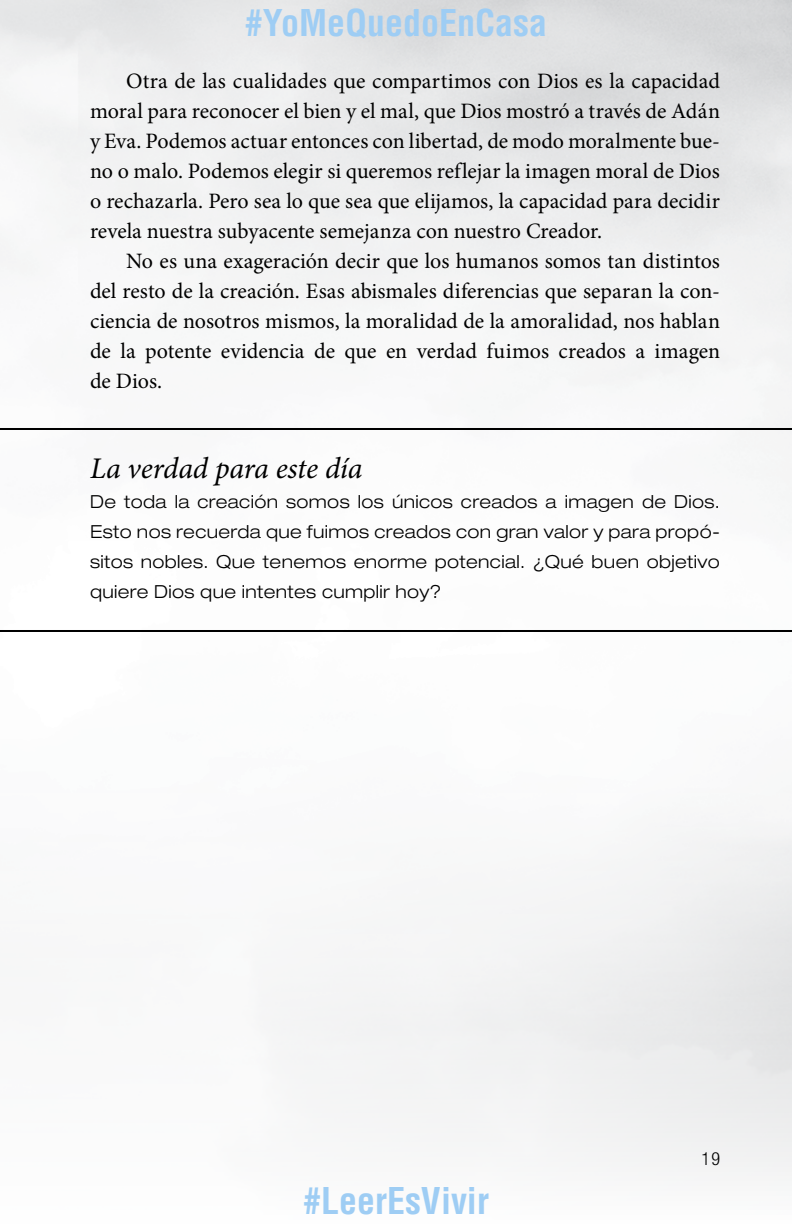
<style>
.page{position:relative;width:792px;height:1224px;background:#fff}
.page>*{position:absolute;margin:0;border:0;box-sizing:border-box;transform-origin:0 0}
.t1{font:700 condensed 36px "Helvetica LT Std";color:#9ecdf4}
.t2{font:italic 30px "Minion Pro";letter-spacing:-.005em;color:#000}
.t3{font:22px/30px "Minion Pro";letter-spacing:-.005em;color:#000;text-align:justify}
.t4{font:300 expanded 18px/30px "Helvetica Neue LT Std";letter-spacing:.02em;color:#000;text-align:justify}
.t5{font:300 condensed 18px "Helvetica Neue LT Std";color:#000}
</style>
<div class="page">
<hr style="left:0;top:428px;width:792px;height:2px;background:#000">
<hr style="left:0;top:630px;width:792px;height:2px;background:#000">
<h1 class="t1" style="left:245px;top:0;width:304px">#YoMeQuedoEnCasa</h1>
<p class="t3" style="left:90px;top:66px;width:632px;text-indent:36px">Otra de las cualidades que compartimos con Dios es la capacidad moral para reconocer el bien y el mal, que Dios mostró a través de Adán y Eva. Podemos actuar entonces con libertad, de modo moralmente bue&shy;no o malo. Podemos elegir si queremos reflejar la imagen moral de Dios o rechazarla. Pero sea lo que sea que elijamos, la capacidad para decidir revela nuestra subyacente semejanza con nuestro Creador.</p>
<p class="t3" style="left:90px;top:246px;width:632px;text-indent:36px">No es una exageración decir que los humanos somos tan distintos del resto de la creación. Esas abismales diferencias que separan la con&shy;ciencia de nosotros mismos, la moralidad de la amoralidad, nos hablan de la potente evidencia de que en verdad fuimos creados a imagen de Dios.</p>
<h2 class="t2" style="left:90px;top:448px;width:274px">La verdad para este día</h2>
<p class="t4" style="left:90px;top:486px;width:632px">De toda la creación somos los únicos creados a imagen de Dios.<br>Esto nos recuerda que fuimos creados con gran valor y para propó&shy;sitos nobles. Que tenemos enorme potencial. ¿Qué buen objetivo quiere Dios que intentes cumplir hoy?</p>
<h1 class="t1" style="left:303px;top:1178px;width:187px">#LeerEsVivir</h1>
<p class="t5" style="left:701px;top:1148px;width:20px">19</p>
</div>
